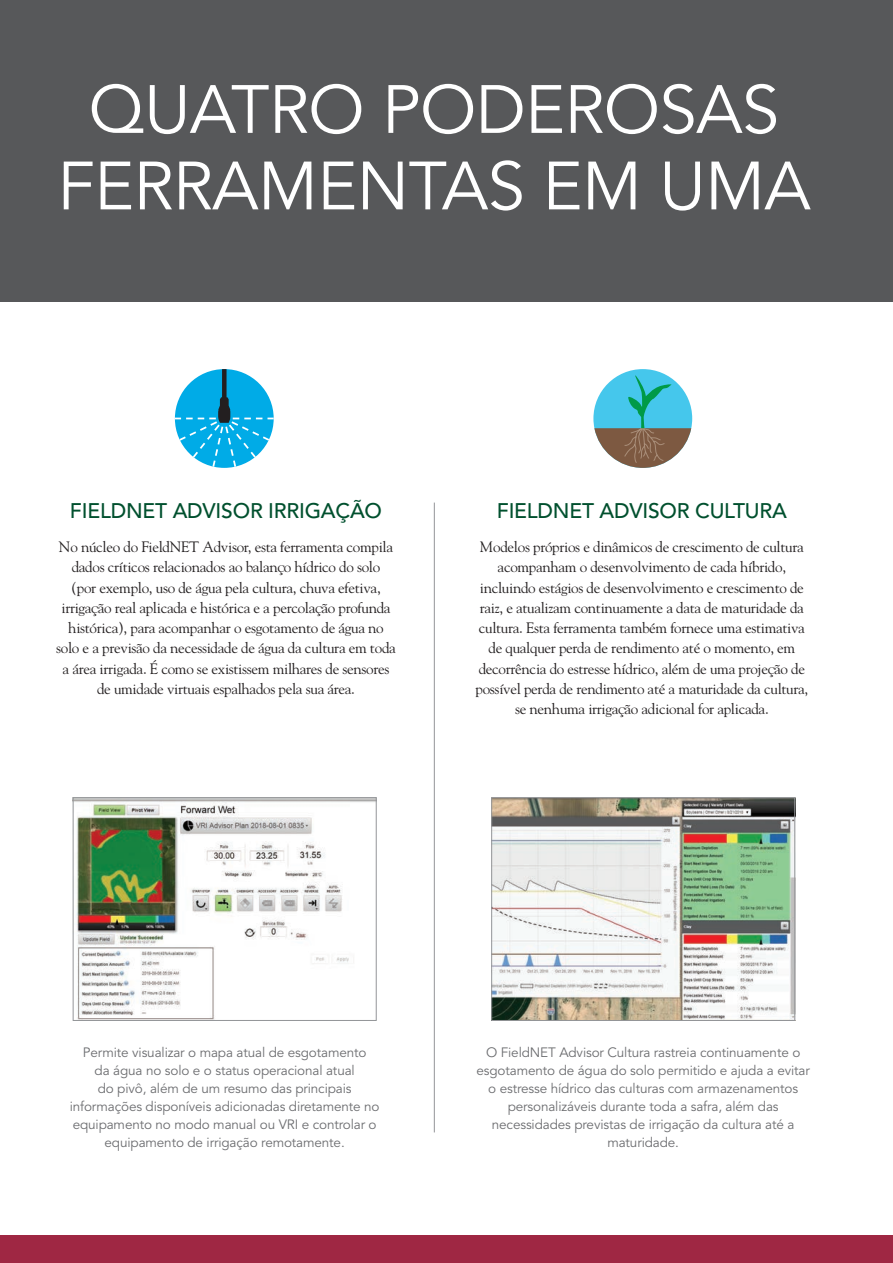
<style>
.page{position:relative;width:893px;height:1263px;background:#fff}
.page>*{position:absolute;margin:0;border:0;box-sizing:border-box;transform-origin:0 0}
.t1{font:67.5px/76.5px "Avenir LT Std";letter-spacing:-.01em;color:#fff;text-align:center}
.t2{font:500 21px "Avenir LT Std";letter-spacing:-.01em;color:#00502e}
.t3{font:15px/20.2px "Goudy Std";letter-spacing:-.02em;color:#231f20;text-align:center}
.t4{font:13.5px/18px "Avenir LT Std";letter-spacing:-.01em;color:#6c6d70;text-align:center}
</style>
<div class="page">
<div style="left:0;top:1236px;width:893px;height:27px;background:#9f2743"></div>
<div style="left:0;top:0;width:893px;height:302px;background:#57585a"></div>
<hr style="left:434px;top:503px;width:1px;height:629px;background:#939598">
<img style="left:493px;top:799px;width:300px;height:220px">
<div style="left:491px;top:797px;width:304px;height:224px;border:1px solid #939598"></div>
<div style="left:593px;top:369px;width:99px;height:99px;background:#45c7ec;border-radius:50%"></div>
<svg style="left:594px;top:375px;width:97px;height:93px"></svg>
<svg style="left:175px;top:369px;width:99px;height:98px"></svg>
<img style="left:75px;top:799px;width:275px;height:220px">
<div style="left:73px;top:797px;width:304px;height:224px;border:1px solid #939598"></div>
<h1 class="t1" style="left:57px;top:73px;width:755px">QUATRO PODEROSAS<br>FERRAMENTAS EM UMA</h1>
<h2 class="t2" style="left:70px;top:499px;width:314px">FIELDNET ADVISOR IRRIGAÇÃO</h2>
<p class="t3" style="left:56px;top:537px;width:341px">No núcleo do FieldNET Advisor, esta ferramenta compila dados críticos relacionados ao balanço hídrico do solo<br>(por exemplo, uso de água pela cultura, chuva efetiva, irrigação real aplicada e histórica e a percolação profunda histórica), para acompanhar o esgotamento de água no solo e a previsão da necessidade de água da cultura em toda a área irrigada. É como se existissem milhares de sensores de umidade virtuais espalhados pela sua área.</p>
<h2 class="t2" style="left:497px;top:499px;width:292px">FIELDNET ADVISOR CULTURA</h2>
<p class="t3" style="left:476px;top:537px;width:334px">Modelos próprios e dinâmicos de crescimento de cultura acompanham o desenvolvimento de cada híbrido, incluindo estágios de desenvolvimento e crescimento de raiz, e atualizam continuamente a data de maturidade da cultura. Esta ferramenta também fornece uma estimativa de qualquer perda de rendimento até o momento, em decorrência do estresse hídrico, além de uma projeção de possível perda de rendimento até a maturidade da cultura, se nenhuma irrigação adicional for aplicada.</p>
<p class="t4" style="left:70px;top:1044px;width:311px">Permite visualizar o mapa atual de esgotamento<br>da água no solo e o status operacional atual<br>do pivô, além de um resumo das principais informações disponíveis adicionadas diretamente no equipamento no modo manual ou VRI e controlar o equipamento de irrigação remotamente.</p>
<p class="t4" style="left:477px;top:1044px;width:335px">O FieldNET Advisor Cultura rastreia continuamente o esgotamento de água do solo permitido e ajuda a evitar o estresse hídrico das culturas com armazenamentos personalizáveis durante toda a safra, além das necessidades previstas de irrigação da cultura até a maturidade.</p>
</div>
